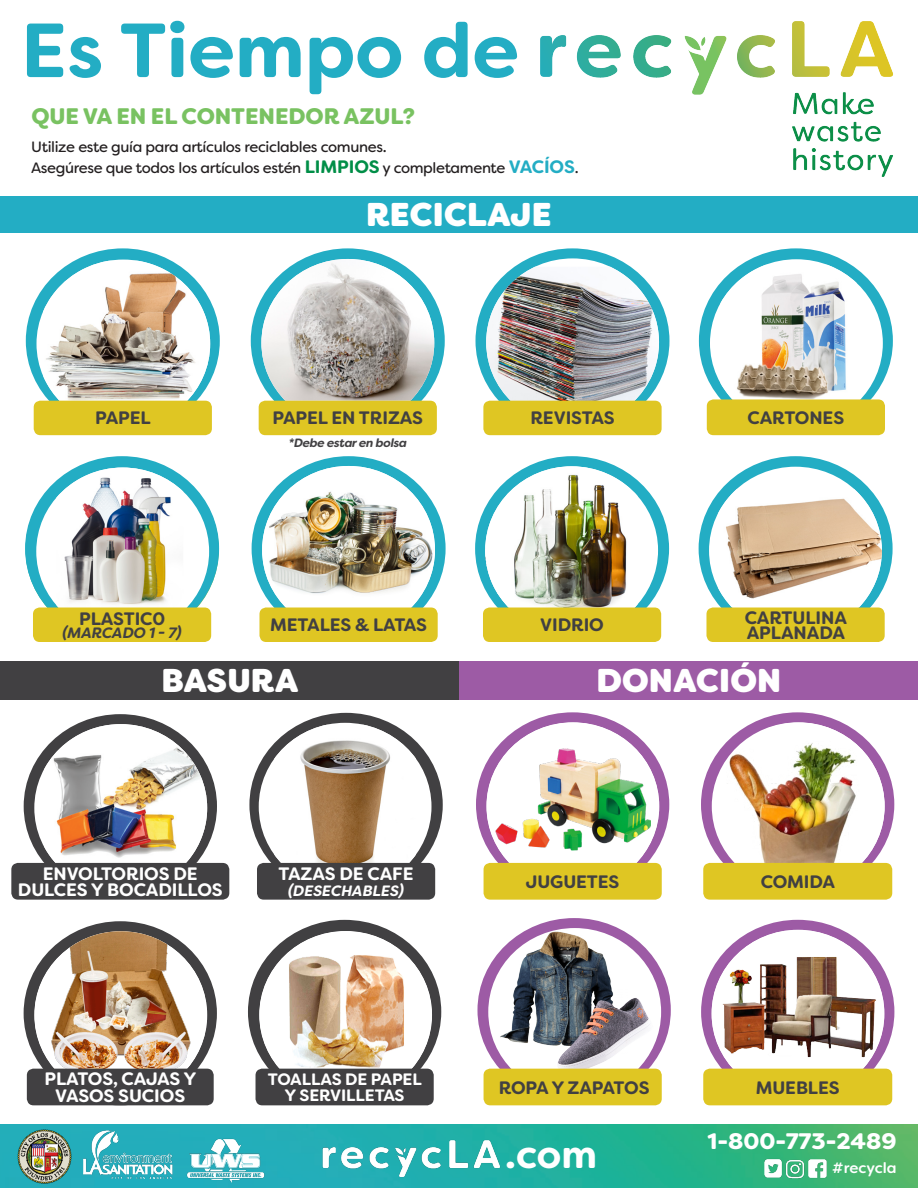
<style>
.page{position:relative;width:918px;height:1188px;background:#fff}
.page>*{position:absolute;margin:0;border:0;box-sizing:border-box;transform-origin:0 0}
.t1{font:700 76.5px "Filson Soft";color:#23adc4}
.t2{font:700 39px "Filson Soft";color:#fff}
.t3{font:800 33px "Filson Soft";letter-spacing:.005em;color:#fff}
.t4{font:900 22.5px "Filson Soft";letter-spacing:-.005em;color:#79c261}
.t5{font:900 22.5px "Filson Soft";color:#fff}
.t6{font:700 18px "Filson Soft";letter-spacing:-.005em;color:#414042}
.t7{font:700 18px "Filson Soft";letter-spacing:-.005em;color:#fff}
.t8{font:700 16.5px "Filson Soft";letter-spacing:-.005em;color:#fff}
.t9{font:15px "Filson Soft";letter-spacing:-.025em;color:#231f20}
.t10{font:italic 700 15px "Filson Soft";letter-spacing:-.005em;color:#fff}
.t11{font:italic 700 15px "Filson Soft";letter-spacing:-.005em;color:#414042}
.t12{font:500 15px "Filson Soft";color:#fff}
.t13{font:italic 700 12px "Filson Soft";letter-spacing:-.025em;color:#414042}
.s1{font-weight:700;font-size:18px;color:#008e47}
.s2{font-weight:700;font-size:18px;color:#23adc4}
</style>
<div class="page">
<div style="left:0;top:196px;width:918px;height:37px;background:#23adc4"></div>
<img style="left:540px;top:21px;width:353px;height:156px">
<img style="left:0;top:1124px;width:918px;height:64px">
<img style="left:315px;top:1137px;width:189px;height:44px">
<img style="left:807px;top:1158px;width:23px;height:24px">
<img style="left:783px;top:1156px;width:25px;height:25px">
<img style="left:762px;top:1158px;width:25px;height:23px">
<div style="left:0;top:661px;width:459px;height:39px;background:#414042"></div>
<div style="left:251px;top:248px;width:194px;height:185px;background:#23adc4;border-radius:50%"></div>
<img style="left:261px;top:259px;width:173px;height:142px">
<div style="left:259px;top:401px;width:178px;height:34px;background:#dfc623;border-radius:7px"></div>
<img style="left:26px;top:458px;width:193px;height:184px">
<div style="left:25px;top:456px;width:194px;height:185px;background:#23adc4;border-radius:50%"></div>
<div style="left:36px;top:468px;width:173px;height:167px;background:#fff;border-radius:50%"></div>
<img style="left:56px;top:468px;width:127px;height:140px">
<div style="left:33px;top:608px;width:178px;height:34px;background:#dfc623;border-radius:7px"></div>
<div style="left:252px;top:456px;width:194px;height:185px;background:#23adc4;border-radius:50%"></div>
<img style="left:262px;top:466px;width:173px;height:143px">
<div style="left:259px;top:608px;width:179px;height:34px;background:#dfc623;border-radius:7px"></div>
<div style="left:475px;top:456px;width:194px;height:185px;background:#23adc4;border-radius:50%"></div>
<div style="left:485px;top:466px;width:173px;height:168px;background:#fff;border-radius:50%"></div>
<img style="left:485px;top:466px;width:153px;height:144px">
<div style="left:483px;top:608px;width:178px;height:34px;background:#dfc623;border-radius:7px"></div>
<svg style="left:26px;top:248px;width:194px;height:185px;background:#42b8cc"></svg>
<img style="left:43px;top:261px;width:167px;height:142px">
<div style="left:34px;top:401px;width:178px;height:34px;background:#dfc623;border-radius:7px"></div>
<svg style="left:476px;top:248px;width:193px;height:185px;fill:#23adc4"></svg>
<img style="left:486px;top:267px;width:173px;height:135px">
<div style="left:483px;top:401px;width:179px;height:34px;background:#dfc623;border-radius:7px"></div>
<div style="left:699px;top:456px;width:194px;height:185px;background:#23adc4;border-radius:50%"></div>
<div style="left:709px;top:467px;width:173px;height:167px;background:#fff;border-radius:50%"></div>
<img style="left:718px;top:489px;width:164px;height:118px">
<div style="left:706px;top:608px;width:179px;height:34px;background:#dfc623;border-radius:7px"></div>
<div style="left:699px;top:248px;width:194px;height:185px;background:#23adc4;border-radius:50%"></div>
<div style="left:710px;top:259px;width:173px;height:168px;background:#fff;border-radius:50%"></div>
<img style="left:720px;top:265px;width:137px;height:134px">
<div style="left:707px;top:399px;width:178px;height:36px;background:#dfc623;border-radius:7px"></div>
<svg style="left:485px;top:546px;width:20px;height:53px"></svg>
<svg style="left:24px;top:714px;width:193px;height:184px;fill:#414042"></svg>
<img style="left:44px;top:724px;width:163px;height:139px">
<div style="left:11px;top:863px;width:218px;height:37px;background:#414042;border-radius:7px"></div>
<div style="left:249px;top:713px;width:194px;height:184px;background:#414042;border-radius:50%"></div>
<div style="left:259px;top:723px;width:173px;height:167px;background:#fff;border-radius:50%"></div>
<img style="left:274px;top:725px;width:142px;height:138px">
<div style="left:257px;top:863px;width:178px;height:37px;background:#414042;border-radius:7px"></div>
<div style="left:476px;top:712px;width:193px;height:184px;background:#9d5ba5;border-radius:50%"></div>
<svg style="left:486px;top:722px;width:173px;height:143px"></svg>
<img style="left:495px;top:748px;width:156px;height:102px">
<div style="left:484px;top:863px;width:178px;height:37px;background:#dfc623;border-radius:7px"></div>
<div style="left:701px;top:712px;width:193px;height:184px;background:#9d5ba5;border-radius:50%"></div>
<svg style="left:713px;top:722px;width:172px;height:141px"></svg>
<img style="left:719px;top:741px;width:161px;height:122px">
<div style="left:703px;top:863px;width:189px;height:37px;background:#dfc623;border-radius:7px"></div>
<div style="left:24px;top:921px;width:193px;height:184px;background:#414042;border-radius:50%"></div>
<img style="left:34px;top:931px;width:173px;height:138px">
<div style="left:27px;top:1069px;width:187px;height:36px;background:#414042;border-radius:7px"></div>
<div style="left:248px;top:920px;width:193px;height:184px;background:#414042;border-radius:50%"></div>
<div style="left:701px;top:920px;width:193px;height:184px;background:#9d5ba5;border-radius:50%"></div>
<svg style="left:712px;top:930px;width:172px;height:139px"></svg>
<img style="left:723px;top:957px;width:154px;height:100px">
<div style="left:703px;top:1069px;width:189px;height:36px;background:#dfc623;border-radius:7px"></div>
<div style="left:477px;top:918px;width:194px;height:184px;background:#9d5ba5;border-radius:50%"></div>
<img style="left:491px;top:928px;width:168px;height:142px">
<div style="left:484px;top:1069px;width:178px;height:36px;background:#dfc623;border-radius:7px"></div>
<svg style="left:259px;top:931px;width:173px;height:140px"></svg>
<img style="left:263px;top:932px;width:166px;height:137px">
<div style="left:256px;top:1069px;width:178px;height:36px;background:#414042;border-radius:7px"></div>
<div style="left:459px;top:661px;width:459px;height:39px;background:#9d5ba5"></div>
<img style="left:80px;top:1130px;width:94px;height:49px">
<img style="left:17px;top:1129px;width:55px;height:56px">
<img style="left:180px;top:1139px;width:91px;height:43px">
<p class="t1" style="left:21px;top:1px;width:500px">Es Tiempo de</p>
<p class="t4" style="left:31px;top:102px;width:385px">QUE VA EN EL CONTENEDOR AZUL?</p>
<p class="t9" style="left:31px;top:137px;width:357px">Utilize este guía para artículos reciclables comunes.</p>
<p class="t9" style="left:31px;top:158px;width:549px">Asegúrese que todos los artículos estén <span class="s1">LIMPIOS</span> y completamente <span class="s2">VACÍOS</span>.</p>
<p class="t3" style="left:366px;top:193px;width:187px">RECICLAJE</p>
<p class="t6" style="left:95px;top:407px;width:57px">PAPEL</p>
<p class="t6" style="left:530px;top:407px;width:86px">REVISTAS</p>
<p class="t6" style="left:272px;top:407px;width:152px">PAPEL EN TRIZAS</p>
<p class="t6" style="left:79px;top:607px;width:88px">PLASTIC0</p>
<p class="t11" style="left:62px;top:623px;width:121px">(MARCADO 1 - 7)</p>
<p class="t13" style="left:289px;top:435px;width:120px">*Debe estar en bolsa</p>
<p class="t6" style="left:270px;top:613px;width:158px">METALES &amp; LATAS</p>
<p class="t6" style="left:540px;top:613px;width:65px">VIDRIO</p>
<p class="t6" style="left:748px;top:406px;width:98px">CARTONES</p>
<p class="t6" style="left:745px;top:606px;width:104px">CARTULINA</p>
<p class="t6" style="left:747px;top:621px;width:100px">APLANADA</p>
<p class="t3" style="left:161px;top:659px;width:139px">BASURA</p>
<p class="t7" style="left:43px;top:862px;width:156px">ENVOLTORIOS DE</p>
<p class="t7" style="left:18px;top:878px;width:206px">DULCES Y BOCADILLOS</p>
<p class="t7" style="left:279px;top:862px;width:137px">TAZAS DE CAFE</p>
<p class="t10" style="left:288px;top:881px;width:117px">(DESECHABLES)</p>
<p class="t7" style="left:45px;top:1067px;width:154px">PLATOS, CAJAS Y</p>
<p class="t7" style="left:55px;top:1084px;width:131px">VASOS SUCIOS</p>
<p class="t8" style="left:268px;top:1068px;width:156px">TOALLAS DE PAPEL</p>
<p class="t8" style="left:285px;top:1085px;width:121px">Y SERVILLETAS</p>
<p class="t3" style="left:597px;top:659px;width:186px">DONACIÓN</p>
<p class="t6" style="left:526px;top:870px;width:95px">JUGUETES</p>
<p class="t6" style="left:761px;top:870px;width:76px">COMIDA</p>
<p class="t6" style="left:499px;top:1076px;width:152px">ROPA Y ZAPATOS</p>
<p class="t6" style="left:756px;top:1076px;width:85px">MUEBLES</p>
<p class="t2" style="left:505px;top:1129px;width:93px">.com</p>
<p class="t5" style="left:708px;top:1127px;width:191px">1-800-773-2489</p>
<p class="t12" style="left:832px;top:1158px;width:66px">#recycla</p>
</div>
